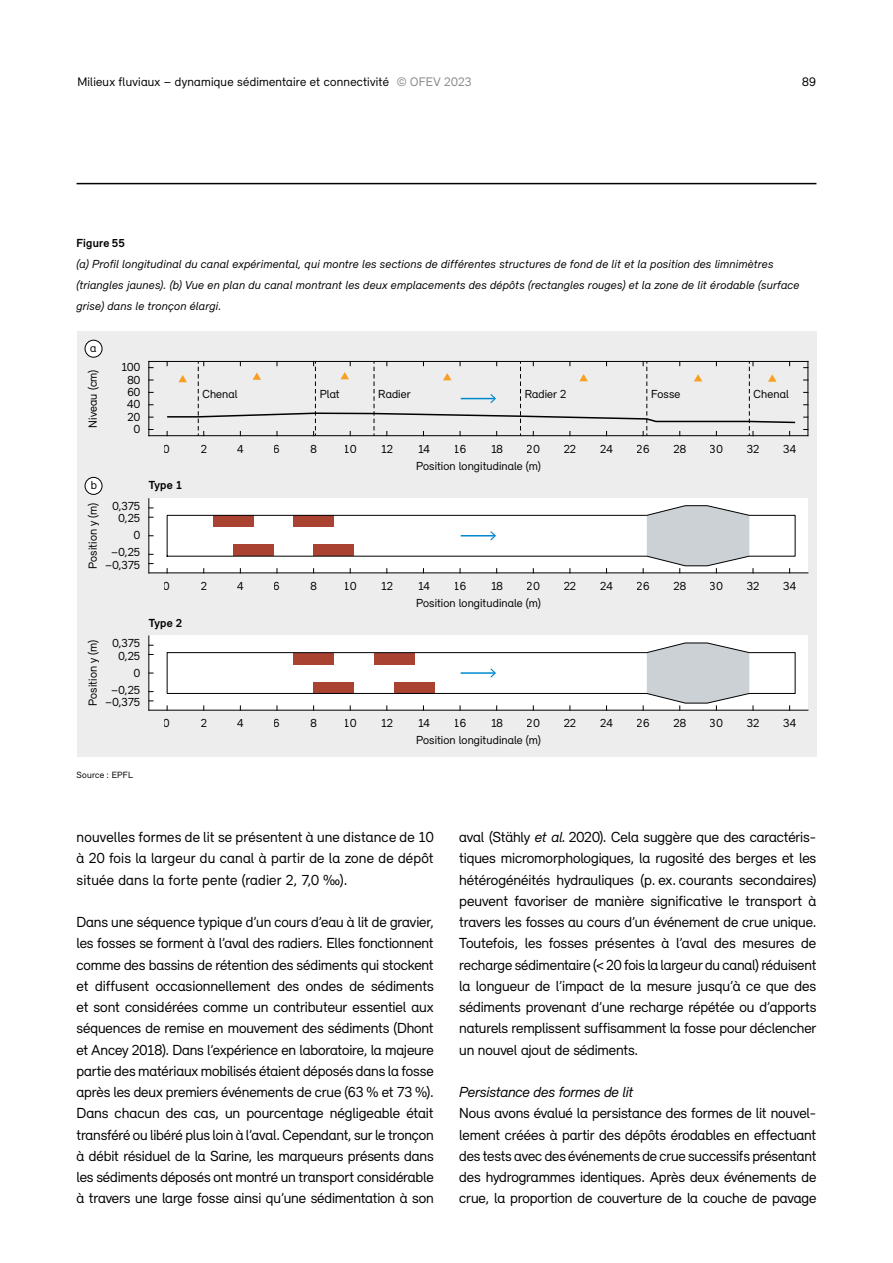
<style>
.page{position:relative;width:893px;height:1263px;background:#fff}
.page>*{position:absolute;margin:0;border:0;box-sizing:border-box;transform-origin:0 0}
._07_Grundtext{font:15px/21.3px "Relevant";letter-spacing:-.005em;color:#000;text-align:justify}
._07_Grundtext_o_Abst{font:15px/21.3px "Relevant";letter-spacing:-.01em;color:#000}
.t1{font:12.75px "Relevant";letter-spacing:.015em;color:#000}
.t2{font:12px/12.3px "Relevant";letter-spacing:.005em;color:#000;text-align:right}
._08_Legende_Text{font:italic 12px/21.3px "Relevant";letter-spacing:.015em;color:#000}
._08_Legende_Titel{font:700 12px "Relevant";letter-spacing:.015em;color:#000}
._08_Quelle{font:9.3px "Relevant";letter-spacing:.025em;color:#000}
.s1{color:#878787}
.s2{font-style:italic}
</style>
<div class="page">
<hr style="left:77px;top:183px;width:739px;height:1px;background:#000">
<div style="left:77px;top:332px;width:739px;height:425px;background:#ededed"></div>
<div style="left:149px;top:499px;width:659px;height:74px;background:#fff"></div>
<div style="left:149px;top:636px;width:659px;height:74px;background:#fff"></div>
<hr style="left:149px;top:710px;width:659px;height:1px;background:#000">
<hr style="left:149px;top:636px;width:1px;height:74px;background:#000">
<svg style="left:167px;top:643px;width:628px;height:67px"></svg>
<div style="left:85px;top:477px;width:17px;height:17px;background:#fff;border-radius:50%"></div>
<div style="left:85px;top:477px;width:17px;height:18px;border:1px solid #000;border-radius:50%"></div>
<hr style="left:149px;top:573px;width:659px;height:1px;background:#000">
<hr style="left:149px;top:499px;width:1px;height:74px;background:#000">
<svg style="left:167px;top:505px;width:628px;height:68px"></svg>
<div style="left:85px;top:340px;width:17px;height:17px;background:#fff;border-radius:50%"></div>
<div style="left:85px;top:340px;width:17px;height:17px;border:1px solid #000;border-radius:50%"></div>
<hr style="left:149px;top:435px;width:659px;height:1px;background:#000">
<hr style="left:149px;top:361px;width:659px;height:1px;background:#000">
<hr style="left:149px;top:361px;width:1px;height:75px;background:#000">
<hr style="left:808px;top:361px;width:1px;height:75px;background:#000">
<svg style="left:166px;top:362px;width:631px;height:74px"></svg>
<p class="t1" style="left:77px;top:74px;width:396px">Milieux fluviaux – dynamique sédimentaire et connectivité <span class="s1">© OFEV 2023</span></p>
<p class="t1" style="left:802px;top:74px;width:15px">89</p>
<p class="_08_Legende_Titel" style="left:77px;top:235px;width:50px">Figure 55</p>
<p class="_08_Legende_Text" style="left:77px;top:252px;width:724px">(a) Profil longitudinal du canal expérimental, qui montre les sections de différentes structures de fond de lit et la position des limnimètres (triangles jaunes). (b) Vue en plan du canal montrant les deux emplacements des dépôts (rectangles rouges) et la zone de lit érodable (surface grise) dans le tronçon élargi.</p>
<p class="t2" style="left:90px;top:341px;width:8px">a</p>
<p class="t2" style="left:87px;top:427px;width:59px;rotate:-90deg">Niveau (cm)</p>
<p class="t2" style="left:121px;top:361px;width:21px">100<br>80<br>60<br>40<br>20<br>0</p>
<p class="t2" style="left:91px;top:479px;width:8px">b</p>
<p class="t2" style="left:86px;top:569px;width:67px;rotate:-90deg">Position y (m)</p>
<p class="t2" style="left:113px;top:500px;width:29px">0,375</p>
<p class="t2" style="left:119px;top:512px;width:23px">0,25</p>
<p class="t2" style="left:111px;top:546px;width:31px">–0,25</p>
<p class="t2" style="left:134px;top:529px;width:8px">0</p>
<p class="t2" style="left:105px;top:558px;width:37px">–0,375</p>
<p class="t2" style="left:113px;top:637px;width:29px">0,375</p>
<p class="t2" style="left:86px;top:706px;width:67px;rotate:-90deg">Position y (m)</p>
<p class="t2" style="left:119px;top:649px;width:23px">0,25</p>
<p class="t2" style="left:111px;top:683px;width:31px">–0,25</p>
<p class="t2" style="left:134px;top:666px;width:8px">0</p>
<p class="t2" style="left:105px;top:696px;width:37px">–0,375</p>
<p class="t2" style="left:202px;top:387px;width:37px">Chenal</p>
<p class="t2" style="left:320px;top:387px;width:22px">Plat</p>
<p class="t2" style="left:378px;top:387px;width:34px">Radier</p>
<p class="t2" style="left:525px;top:387px;width:43px">Radier 2</p>
<p class="t2" style="left:651px;top:387px;width:31px">Fosse</p>
<p class="t2" style="left:754px;top:387px;width:37px">Chenal</p>
<p class="t2" style="left:164px;top:442px;width:8px">0</p>
<p class="t2" style="left:201px;top:442px;width:8px">2</p>
<p class="t2" style="left:237px;top:442px;width:8px">4</p>
<p class="t2" style="left:274px;top:442px;width:8px">6</p>
<p class="t2" style="left:310px;top:442px;width:8px">8</p>
<p class="t2" style="left:344px;top:442px;width:14px">10</p>
<p class="t2" style="left:380px;top:442px;width:14px">12</p>
<p class="t2" style="left:417px;top:442px;width:14px">14</p>
<p class="t2" style="left:454px;top:442px;width:14px">16</p>
<p class="t2" style="left:490px;top:442px;width:14px">18</p>
<p class="t2" style="left:527px;top:442px;width:14px">20</p>
<p class="t2" style="left:564px;top:442px;width:14px">22</p>
<p class="t2" style="left:600px;top:442px;width:14px">24</p>
<p class="t2" style="left:637px;top:442px;width:14px">26</p>
<p class="t2" style="left:673px;top:442px;width:14px">28</p>
<p class="t2" style="left:710px;top:442px;width:14px">30</p>
<p class="t2" style="left:747px;top:442px;width:14px">32</p>
<p class="t2" style="left:783px;top:442px;width:14px">34</p>
<p class="_08_Legende_Titel" style="left:149px;top:478px;width:35px">Type 1</p>
<p class="t2" style="left:416px;top:459px;width:126px">Position longitudinale (m)</p>
<p class="t2" style="left:164px;top:579px;width:8px">0</p>
<p class="t2" style="left:201px;top:579px;width:8px">2</p>
<p class="t2" style="left:237px;top:579px;width:8px">4</p>
<p class="t2" style="left:274px;top:579px;width:8px">6</p>
<p class="t2" style="left:310px;top:579px;width:8px">8</p>
<p class="t2" style="left:344px;top:579px;width:14px">10</p>
<p class="t2" style="left:380px;top:579px;width:14px">12</p>
<p class="t2" style="left:417px;top:579px;width:14px">14</p>
<p class="t2" style="left:454px;top:579px;width:14px">16</p>
<p class="t2" style="left:490px;top:579px;width:14px">18</p>
<p class="t2" style="left:527px;top:579px;width:14px">20</p>
<p class="t2" style="left:564px;top:579px;width:14px">22</p>
<p class="t2" style="left:600px;top:579px;width:14px">24</p>
<p class="t2" style="left:637px;top:579px;width:14px">26</p>
<p class="t2" style="left:673px;top:579px;width:14px">28</p>
<p class="t2" style="left:710px;top:579px;width:14px">30</p>
<p class="t2" style="left:747px;top:579px;width:14px">32</p>
<p class="t2" style="left:783px;top:579px;width:14px">34</p>
<p class="t2" style="left:416px;top:596px;width:126px">Position longitudinale (m)</p>
<p class="_08_Legende_Titel" style="left:149px;top:615px;width:35px">Type 2</p>
<p class="t2" style="left:164px;top:717px;width:8px">0</p>
<p class="t2" style="left:201px;top:717px;width:8px">2</p>
<p class="t2" style="left:237px;top:717px;width:8px">4</p>
<p class="t2" style="left:274px;top:717px;width:8px">6</p>
<p class="t2" style="left:310px;top:717px;width:8px">8</p>
<p class="t2" style="left:344px;top:717px;width:14px">10</p>
<p class="t2" style="left:380px;top:717px;width:14px">12</p>
<p class="t2" style="left:417px;top:717px;width:14px">14</p>
<p class="t2" style="left:454px;top:717px;width:14px">16</p>
<p class="t2" style="left:490px;top:717px;width:14px">18</p>
<p class="t2" style="left:527px;top:717px;width:14px">20</p>
<p class="t2" style="left:564px;top:717px;width:14px">22</p>
<p class="t2" style="left:600px;top:717px;width:14px">24</p>
<p class="t2" style="left:637px;top:717px;width:14px">26</p>
<p class="t2" style="left:673px;top:717px;width:14px">28</p>
<p class="t2" style="left:710px;top:717px;width:14px">30</p>
<p class="t2" style="left:747px;top:717px;width:14px">32</p>
<p class="t2" style="left:783px;top:717px;width:14px">34</p>
<p class="t2" style="left:416px;top:734px;width:126px">Position longitudinale (m)</p>
<p class="_08_Quelle" style="left:77px;top:770px;width:58px">Source : EPFL</p>
<p class="_07_Grundtext" style="left:77px;top:826px;width:359px">nouvelles formes de lit se présentent à une distance de 10 à 20 fois la largeur du canal à partir de la zone de dépôt située dans la forte pente (radier 2, 7,0 ‰).</p>
<p class="_07_Grundtext" style="left:77px;top:911px;width:359px">Dans une séquence typique d’un cours d’eau à lit de gravier, les fosses se forment à l’aval des radiers. Elles fonctionnent comme des bassins de rétention des sédiments qui stockent et diffusent occasionnellement des ondes de sédiments et sont considérées comme un contributeur essentiel aux séquences de remise en mouvement des sédiments (Dhont et Ancey 2018). Dans l’expérience en laboratoire, la majeure partie des matériaux mobilisés étaient déposés dans la fosse après les deux premiers événements de crue (63 % et 73 %).<br>Dans chacun des cas, un pourcentage négligeable était transféré ou libéré plus loin à l’aval. Cependant, sur le tronçon à débit résiduel de la Sarine, les marqueurs présents dans les sédiments déposés ont montré un transport considérable à travers une large fosse ainsi qu’une sédimentation à son</p>
<p class="_07_Grundtext" style="left:459px;top:826px;width:359px">aval (Stähly <span class="s2">et al.</span> 2020). Cela suggère que des caractéris&shy;tiques micromorphologiques, la rugosité des berges et les hétérogénéités hydrauliques (p. ex. courants secondaires) peuvent favoriser de manière significative le transport à travers les fosses au cours d’un événement de crue unique.<br>Toutefois, les fosses présentes à l’aval des mesures de recharge sédimentaire (&lt; 20 fois la largeur du canal) réduisent la longueur de l’impact de la mesure jusqu’à ce que des sédiments provenant d’une recharge répétée ou d’apports naturels remplissent suffisamment la fosse pour déclencher un nouvel ajout de sédiments.</p>
<p class="_07_Grundtext_o_Abst" style="left:459px;top:1081px;width:359px"><span class="s2">Persistance des formes de lit<br></span>Nous avons évalué la persistance des formes de lit nouvel&shy;lement créées à partir des dépôts érodables en effectuant des tests avec des événements de crue successifs présentant des hydrogrammes identiques. Après deux événements de crue, la proportion de couverture de la couche de pavage</p>
</div>
